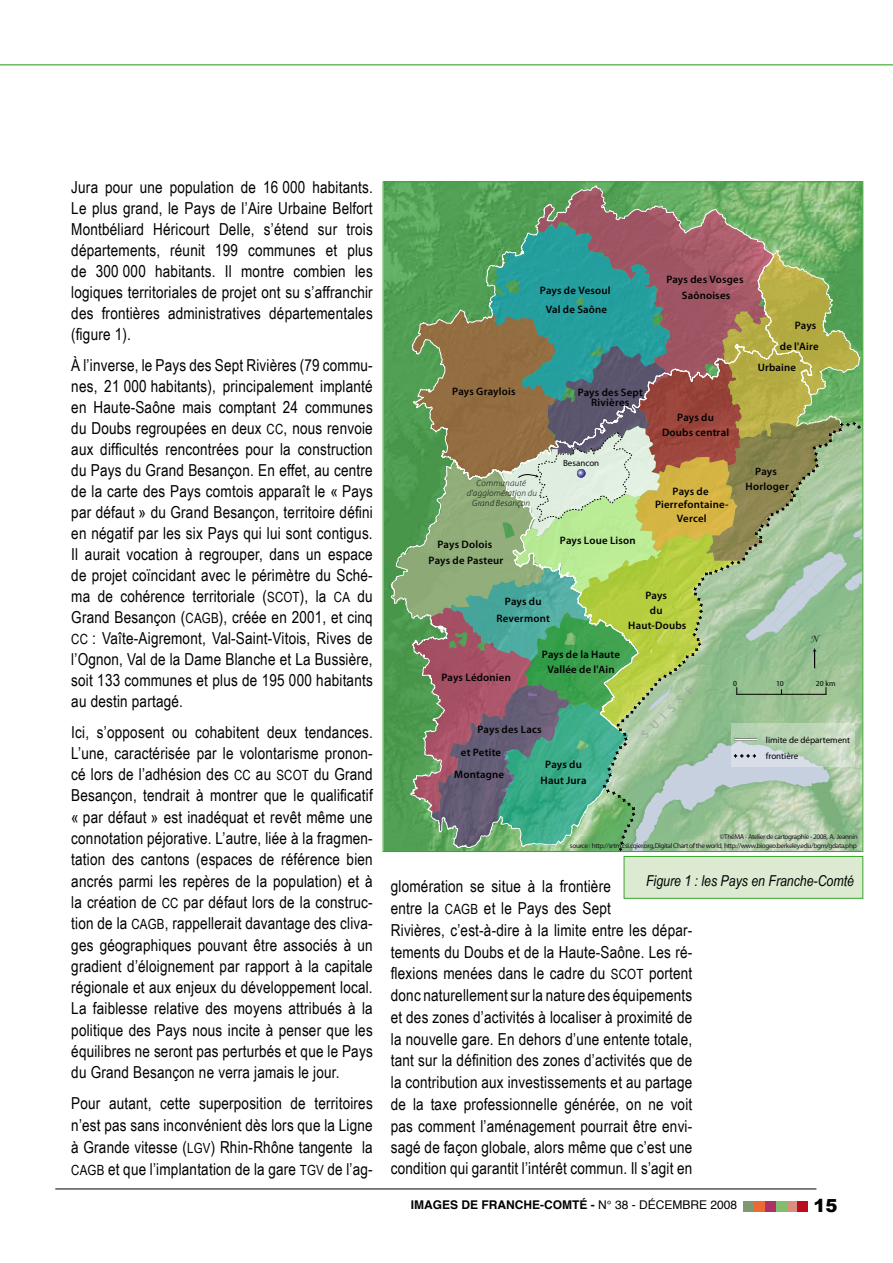
<style>
.page{position:relative;width:893px;height:1263px;background:#fff}
.page>*{position:absolute;margin:0;border:0;box-sizing:border-box;transform-origin:0 0}
.t1{font:900 18px "Arial";color:#000}
.t2{font:16.5px/21px "Arial Narrow";letter-spacing:.01em;color:#000;text-align:justify}
.t3{font:italic 15px "Arial Narrow";color:#000}
.t4{font:700 12px "Helvetica";color:#000}
.t5{font:11.7px "Myriad Pro";color:#9c9d9f}
.t6{font:600 10.8px/15px "Myriad Pro";letter-spacing:.02em;color:#000;text-align:center}
.t7{font:10.8px "Monotype Corsiva";color:#1a171b}
.t8{font:italic 300 9px/9.8px "Myriad Pro";letter-spacing:.015em;color:#000;text-align:center}
.t9{font:9px/16.2px "Myriad Pro";color:#000}
.t10{font:7.65px "Myriad Pro";color:#000}
.t11{font:7.05px "Myriad";letter-spacing:-.05em;color:#1a171b}
.s1{font-size:14.1px}
.s2{font-weight:400}
</style>
<div class="page">
<hr style="left:0;top:64px;width:893px;height:1px;background:#3ba52c">
<div style="left:743px;top:1201px;width:11px;height:11px;background:#7e9870"></div>
<div style="left:754px;top:1201px;width:11px;height:11px;background:#eb6a33"></div>
<div style="left:765px;top:1201px;width:11px;height:11px;background:#ae3164"></div>
<div style="left:776px;top:1201px;width:11px;height:11px;background:#81bd6c"></div>
<div style="left:787px;top:1201px;width:10px;height:11px;background:#d8907c"></div>
<div style="left:797px;top:1201px;width:11px;height:11px;background:#bc0d1f"></div>
<hr style="left:55px;top:1188px;width:761px;height:1px;background:#000">
<div style="left:624px;top:856px;width:239px;height:42px;background:#dbead0"></div>
<div style="left:624px;top:856px;width:239px;height:43px;border:1px solid #3ba52c"></div>
<svg style="left:387px;top:183px;width:474px;height:667px;background:#819f72"></svg>
<p class="t2" style="left:71px;top:177px;width:303px">Jura pour une population de 16 000 habitants.<br>Le plus grand, le Pays de l’Aire Urbaine Belfort Montbéliard Héricourt Delle, s’étend sur trois départements, réunit 199 communes et plus de 300 000 habitants. Il montre combien les logiques territoriales de projet ont su s’affranchir des frontières administratives départementales (figure 1).</p>
<p class="t2" style="left:71px;top:354px;width:303px">À l’inverse, le Pays des Sept Rivières (79 commu&shy;nes, 21 000 habitants), principalement implanté en Haute-Saône mais comptant 24 communes du Doubs regroupées en deux <span class="s1">cc</span>, nous renvoie aux difficultés rencontrées pour la construction du Pays du Grand Besançon. En effet, au centre de la carte des Pays comtois apparaît le « Pays par défaut » du Grand Besançon, territoire défini en négatif par les six Pays qui lui sont contigus.<br>Il aurait vocation à regrouper, dans un espace de projet coïncidant avec le périmètre du Sché&shy;ma de cohérence territoriale (<span class="s1">scot</span>), la <span class="s1">ca</span> du Grand Besançon (<span class="s1">cagb</span>), créée en 2001, et cinq <span class="s1">cc</span> : Vaîte-Aigremont, Val-Saint-Vitois, Rives de l’Ognon, Val de la Dame Blanche et La Bussière, soit 133 communes et plus de 195 000 habitants au destin partagé.</p>
<p class="t2" style="left:71px;top:721px;width:303px">Ici, s’opposent ou cohabitent deux tendances.<br>L’une, caractérisée par le volontarisme pronon&shy;cé lors de l’adhésion des <span class="s1">cc</span> au <span class="s1">scot</span> du Grand Besançon, tendrait à montrer que le qualificatif « par défaut » est inadéquat et revêt même une connotation péjorative. L’autre, liée à la fragmen&shy;tation des cantons (espaces de référence bien ancrés parmi les repères de la population) et à la création de <span class="s1">cc</span> par défaut lors de la construc&shy;tion de la <span class="s1">cagb</span>, rappellerait davantage des cliva&shy;ges géographiques pouvant être associés à un gradient d’éloignement par rapport à la capitale régionale et aux enjeux du développement local.<br>La faiblesse relative des moyens attribués à la politique des Pays nous incite à penser que les équilibres ne seront pas perturbés et que le Pays du Grand Besançon ne verra jamais le jour.</p>
<p class="t2" style="left:71px;top:1093px;width:303px;line-height:21.8px">Pour autant, cette superposition de territoires n’est pas sans inconvénient dès lors que la Ligne à Grande vitesse (<span class="s1">lgv</span>) Rhin-Rhône tangente la <span class="s1">cagb</span> et que l’implantation de la gare <span class="s1">tgv</span> de l’ag-</p>
<p class="t6" style="left:540px;top:280px;width:72px;line-height:19.5px">Pays de Vesoul<br>Val de Saône</p>
<p class="t6" style="left:452px;top:384px;width:65px">Pays Graylois</p>
<p class="t6" style="left:578px;top:387px;width:67px;line-height:9.8px">Pays des Sept<br>Rivières</p>
<p class="t9" style="left:563px;top:455px;width:38px">Besancon</p>
<p class="t8" style="left:467px;top:478px;width:72px">Communauté d'agglomération du<br>Grand Besançon</p>
<p class="t6" style="left:429px;top:536px;width:76px;line-height:16.5px">Pays Dolois<br>Pays de Pasteur</p>
<p class="t6" style="left:560px;top:533px;width:77px">Pays Loue Lison</p>
<p class="t6" style="left:666px;top:271px;width:79px;line-height:16.5px">Pays des Vosges<br>Saônoises</p>
<p class="t6" style="left:795px;top:317px;width:23px">Pays</p>
<p class="t6" style="left:780px;top:338px;width:40px">de l'Aire</p>
<p class="t6" style="left:758px;top:359px;width:40px">Urbaine</p>
<p class="t6" style="left:662px;top:409px;width:69px">Pays du<br>Doubs central</p>
<p class="t6" style="left:655px;top:484px;width:75px;line-height:13.5px">Pays de<br>Pierrefontaine-<br>Vercel</p>
<p class="t6" style="left:746px;top:463px;width:45px">Pays<br>Horloger</p>
<p class="t6" style="left:497px;top:593px;width:55px;line-height:16.5px">Pays du<br>Revermont</p>
<p class="t6" style="left:441px;top:670px;width:71px">Pays Lédonien</p>
<p class="t6" style="left:542px;top:647px;width:80px">Pays de la Haute<br>Vallée de l'Ain</p>
<p class="t6" style="left:477px;top:722px;width:66px">Pays des Lacs</p>
<p class="t6" style="left:461px;top:744px;width:42px">et Petite</p>
<p class="t6" style="left:454px;top:767px;width:51px">Montagne</p>
<p class="t6" style="left:541px;top:756px;width:47px;line-height:16.5px">Pays du<br>Haut Jura</p>
<p class="t6" style="left:628px;top:587px;width:60px">Pays<br>du<br>Haut-Doubs</p>
<p class="t5" style="left:638px;top:731px;width:70px;rotate:-45deg">SUISSE</p>
<p class="t7" style="left:810px;top:632px;width:9px">N</p>
<p class="t10" style="left:733px;top:678px;width:5px">0</p>
<p class="t10" style="left:816px;top:678px;width:21px">20 km</p>
<p class="t10" style="left:776px;top:678px;width:9px">10</p>
<p class="t9" style="left:766px;top:732px;width:86px">limite de département frontière</p>
<p class="t11" style="left:720px;top:833px;width:140px">©ThéMA - Atelier de cartographie - 2008, A. Jeannin</p>
<p class="t11" style="left:570px;top:842px;width:288px">source : http://srtm.csi.cqier.org,Digital Chart of the world, http://www.biogeo.berkeley.edu/bgm/gdata.php</p>
<p class="t3" style="left:646px;top:872px;width:209px">Figure 1 : les Pays en Franche-Comté</p>
<p class="t2" style="left:391px;top:875px;width:303px;line-height:21.8px;text-align:left">glomération se situe à la frontière<br>entre la <span class="s1">cagb</span> et le Pays des Sept<br>Rivières, c’est-à-dire à la limite entre les dépar&shy;tements du Doubs et de la Haute-Saône. Les ré&shy;flexions menées dans le cadre du <span class="s1">scot</span> portent donc naturellement sur la nature des équipements et des zones d’activités à localiser à proximité de la nouvelle gare. En dehors d’une entente totale, tant sur la définition des zones d’activités que de la contribution aux investissements et au partage de la taxe professionnelle générée, on ne voit pas comment l’aménagement pourrait être envi&shy;sagé de façon globale, alors même que c’est une condition qui garantit l’intérêt commun. Il s’agit en</p>
<p class="t4" style="left:411px;top:1194px;width:328px">IMAGES DE FRANCHE-COMTÉ - <span class="s2">N° 38 - DÉCEMBRE 2008</span></p>
<p class="t1" style="left:814px;top:1195px;width:26px">15</p>
</div>
